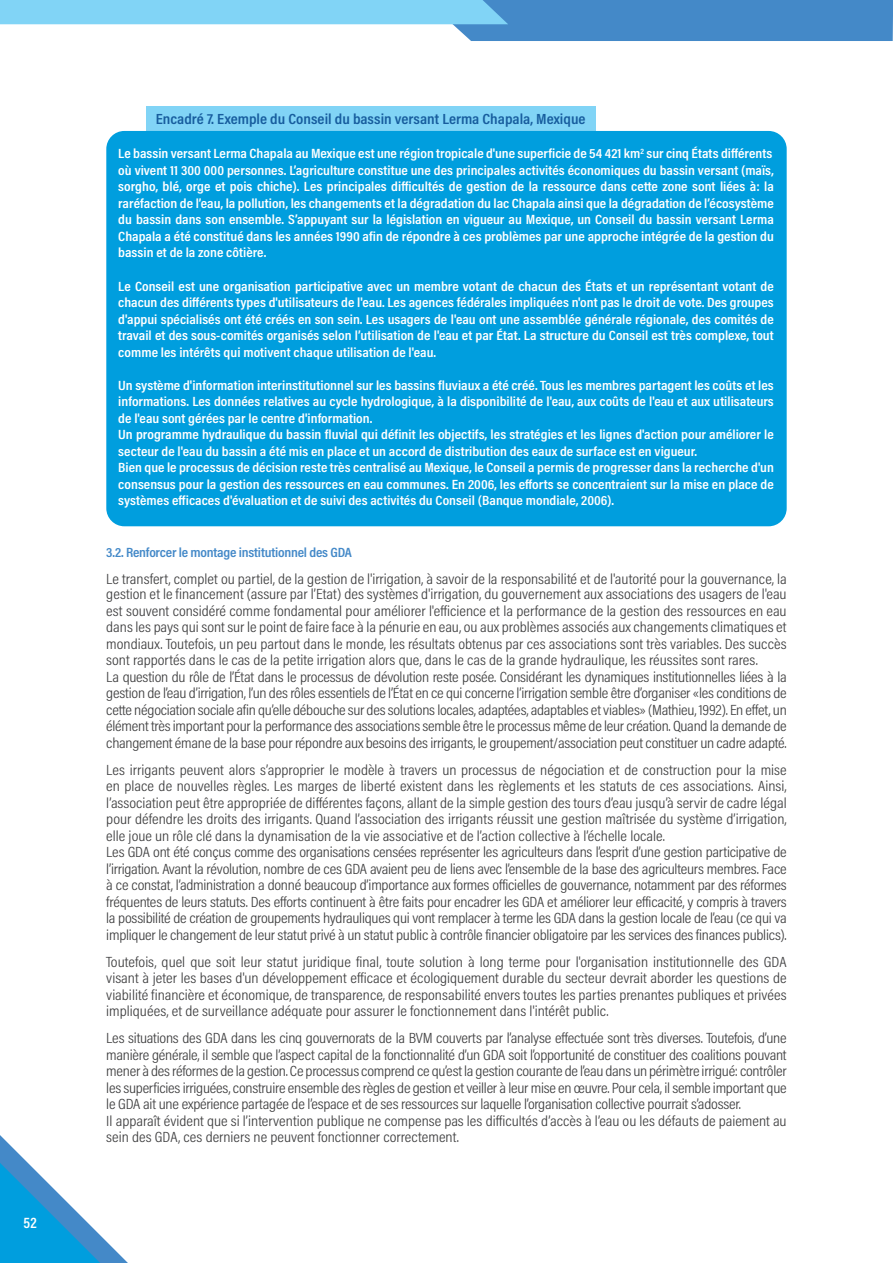
<style>
.page{position:relative;width:893px;height:1263px;background:#fff}
.page>*{position:absolute;margin:0;border:0;box-sizing:border-box;transform-origin:0 0}
.t1{font:15px "Acumin Variable Concept";color:#fff}
.text{font:14.85px/16.5px "Acumin Variable Concept";color:#3e3e3f;text-align:justify;scale:1.11 1}
.text-2{font:14.85px "Acumin Variable Concept";color:#175d9e;scale:1.11 1}
.text-3{font:13.5px/16.5px "Acumin Variable Concept";color:#fff;text-align:justify;scale:1.11 1}
.text-4{font:13.5px "Acumin Variable Concept";letter-spacing:-.015em;color:#4489c8;scale:1.11 1}
</style>
<div class="page">
<svg style="left:0;top:0;width:893px;height:41px"></svg>
<svg style="left:0;top:1135px;width:128px;height:128px"></svg>
<div style="left:147px;top:106px;width:449px;height:25px;background:#81d4f6"></div>
<div style="left:106px;top:131px;width:681px;height:395px;background:#009ede;border-radius:18px"></div>
<p class="t1" style="left:24px;top:1212px;width:15px">52</p>
<p class="text-2" style="left:156px;top:109px;width:389px">Encadré 7. Exemple du Conseil du bassin versant Lerma Chapala, Mexique</p>
<p class="text-3" style="left:118px;top:145px;width:592px">Le bassin versant Lerma Chapala au Mexique est une région tropicale d'une superficie de 54 421 km<sup>2</sup> sur cinq États différents où vivent 11 300 000 personnes. L’agriculture constitue une des principales activités économiques du bassin versant (maïs, sorgho, blé, orge et pois chiche). Les principales difficultés de gestion de la ressource dans cette zone sont liées à: la raréfaction de l’eau, la pollution, les changements et la dégradation du lac Chapala ainsi que la dégradation de l’écosystème du bassin dans son ensemble. S’appuyant sur la législation en vigueur au Mexique, un Conseil du bassin versant Lerma Chapala a été constitué dans les années 1990 afin de répondre à ces problèmes par une approche intégrée de la gestion du bassin et de la zone côtière.</p>
<p class="text-3" style="left:118px;top:277px;width:592px">Le Conseil est une organisation participative avec un membre votant de chacun des États et un représentant votant de chacun des différents types d'utilisateurs de l'eau. Les agences fédérales impliquées n'ont pas le droit de vote. Des groupes d'appui spécialisés ont été créés en son sein. Les usagers de l'eau ont une assemblée générale régionale, des comités de travail et des sous-comités organisés selon l’utilisation de l'eau et par État. La structure du Conseil est très complexe, tout comme les intérêts qui motivent chaque utilisation de l'eau.</p>
<p class="text-3" style="left:118px;top:376px;width:592px">Un système d'information interinstitutionnel sur les bassins fluviaux a été créé. Tous les membres partagent les coûts et les informations. Les données relatives au cycle hydrologique, à la disponibilité de l'eau, aux coûts de l'eau et aux utilisateurs de l'eau sont gérées par le centre d'information.</p>
<p class="text-3" style="left:118px;top:425px;width:592px">Un programme hydraulique du bassin fluvial qui définit les objectifs, les stratégies et les lignes d'action pour améliorer le secteur de l'eau du bassin a été mis en place et un accord de distribution des eaux de surface est en vigueur.</p>
<p class="text-3" style="left:118px;top:458px;width:592px">Bien que le processus de décision reste très centralisé au Mexique, le Conseil a permis de progresser dans la recherche d'un consensus pour la gestion des ressources en eau communes. En 2006, les efforts se concentraient sur la mise en place de systèmes efficaces d'évaluation et de suivi des activités du Conseil (Banque mondiale, 2006).</p>
<p class="text-4" style="left:106px;top:543px;width:223px">3.2. Renforcer le montage institutionnel des GDA</p>
<p class="text" style="left:106px;top:571px;width:614px;line-height:15px">Le transfert, complet ou partiel, de la gestion de l'irrigation, à savoir de la responsabilité et de l'autorité pour la gouvernance, la gestion et le financement (assure par l’Etat) des systèmes d'irrigation, du gouvernement aux associations des usagers de l'eau</p>
<p class="text" style="left:106px;top:602px;width:614px">est souvent considéré comme fondamental pour améliorer l'efficience et la performance de la gestion des ressources en eau dans les pays qui sont sur le point de faire face à la pénurie en eau, ou aux problèmes associés aux changements climatiques et mondiaux. Toutefois, un peu partout dans le monde, les résultats obtenus par ces associations sont très variables. Des succès sont rapportés dans le cas de la petite irrigation alors que, dans le cas de la grande hydraulique, les réussites sont rares.</p>
<p class="text" style="left:106px;top:668px;width:615px">La question du rôle de l’État dans le processus de dévolution reste posée. Considérant les dynamiques institutionnelles liées à la gestion de l’eau d’irrigation, l’un des rôles essentiels de l’État en ce qui concerne l’irrigation semble être d’organiser «les conditions de cette négociation sociale afin qu’elle débouche sur des solutions locales, adaptées, adaptables et viables» (Mathieu, 1992). En effet, un élément très important pour la performance des associations semble être le processus même de leur création. Quand la demande de changement émane de la base pour répondre aux besoins des irrigants, le groupement/association peut constituer un cadre adapté.</p>
<p class="text" style="left:106px;top:761px;width:614px">Les irrigants peuvent alors s’approprier le modèle à travers un processus de négociation et de construction pour la mise en place de nouvelles règles. Les marges de liberté existent dans les règlements et les statuts de ces associations. Ainsi, l’association peut être appropriée de différentes façons, allant de la simple gestion des tours d’eau jusqu’à servir de cadre légal pour défendre les droits des irrigants. Quand l’association des irrigants réussit une gestion maîtrisée du système d’irrigation, elle joue un rôle clé dans la dynamisation de la vie associative et de l’action collective à l’échelle locale.</p>
<p class="text" style="left:106px;top:843px;width:614px">Les GDA ont été conçus comme des organisations censées représenter les agriculteurs dans l’esprit d’une gestion participative de l’irrigation. Avant la révolution, nombre de ces GDA avaient peu de liens avec l’ensemble de la base des agriculteurs membres. Face à ce constat, l’administration a donné beaucoup d’importance aux formes officielles de gouvernance, notamment par des réformes fréquentes de leurs statuts. Des efforts continuent à être faits pour encadrer les GDA et améliorer leur efficacité, y compris à travers la possibilité de création de groupements hydrauliques qui vont remplacer à terme les GDA dans la gestion locale de l’eau (ce qui va impliquer le changement de leur statut privé à un statut public à contrôle financier obligatoire par les services des finances publics).</p>
<p class="text" style="left:106px;top:953px;width:614px">Toutefois, quel que soit leur statut juridique final, toute solution à long terme pour l'organisation institutionnelle des GDA visant à jeter les bases d'un développement efficace et écologiquement durable du secteur devrait aborder les questions de viabilité financière et économique, de transparence, de responsabilité envers toutes les parties prenantes publiques et privées impliquées, et de surveillance adéquate pour assurer le fonctionnement dans l'intérêt public.</p>
<p class="text" style="left:106px;top:1029px;width:614px">Les situations des GDA dans les cinq gouvernorats de la BVM couverts par l’analyse effectuée sont très diverses. Toutefois, d’une manière générale, il semble que l’aspect capital de la fonctionnalité d’un GDA soit l’opportunité de constituer des coalitions pouvant mener à des réformes de la gestion. Ce processus comprend ce qu’est la gestion courante de l’eau dans un périmètre irrigué: contrôler les superficies irriguées, construire ensemble des règles de gestion et veiller à leur mise en œuvre. Pour cela, il semble important que le GDA ait une expérience partagée de l’espace et de ses ressources sur laquelle l’organisation collective pourrait s’adosser.</p>
<p class="text" style="left:106px;top:1112px;width:614px">Il apparaît évident que si l’intervention publique ne compense pas les difficultés d’accès à l’eau ou les défauts de paiement au sein des GDA, ces derniers ne peuvent fonctionner correctement.</p>
</div>
